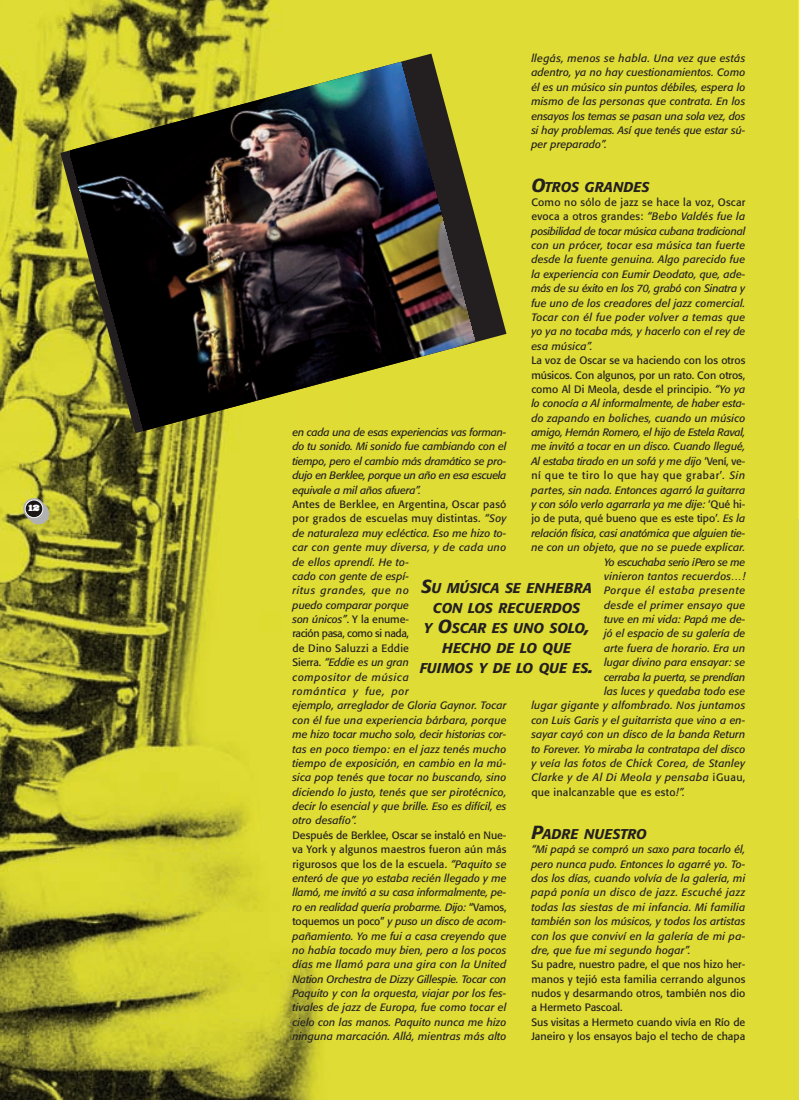
<style>
.page{position:relative;width:799px;height:1100px;background:#fff}
.page>*{position:absolute;margin:0;border:0;box-sizing:border-box;transform-origin:0 0}
.t1{font:italic 500 14px/20px "Formata";color:#231f20;text-align:center}
.t2{font:italic 10.62px/14.4px "Formata";letter-spacing:.01em;color:#231f20;text-align:justify}
.t3{font:10.62px/14.4px "Formata";letter-spacing:.005em;color:#231f20}
.t4{font:italic 10.62px "Formata";letter-spacing:-.015em;color:#231f20}
.t5{font:italic 10.62px "Formata";letter-spacing:-.01em;color:#231f20}
.t6{font:italic 10.62px "Formata";letter-spacing:-.02em;color:#231f20}
.t7{font:10.62px "Formata";letter-spacing:.055em;color:#231f20}
.t8{font:italic 10.62px "Formata";letter-spacing:.04em;color:#231f20}
.t9{font:10.62px "Formata";letter-spacing:.025em;color:#231f20}
.t10{font:italic 10.62px "Formata";letter-spacing:-.03em;color:#231f20}
.t11{font:italic 10.62px "Formata";letter-spacing:.065em;color:#231f20}
.t12{font:italic 10.62px "Formata";letter-spacing:.03em;color:#231f20}
.t13{font:8.75px "Big Mummy";color:#fff}
.s1{font-size:18.75px}
.s2{font-style:normal}
.s3{font-style:italic}
</style>
<div class="page">
<img style="left:0;top:0;width:798px;height:1099px">
<img style="left:797px;top:1px;width:1px;height:517px">
<svg style="left:60px;top:54px;width:446px;height:379px;background:#bbb930"></svg>
<img style="left:70px;top:62px;width:409px;height:371px">
<svg style="left:23px;top:498px;width:26px;height:26px"></svg>
<svg style="left:25px;top:499px;width:18px;height:19px"></svg>
<div style="left:26px;top:500px;width:16px;height:17px;background:#1a1516;border-radius:50%"></div>
<p class="t13" style="left:28px;top:503px;width:13px">12</p>
<p class="t2" style="left:531px;top:52px;width:215px">llegás, menos se habla. Una vez que estás adentro, ya no hay cuestionamientos. Como él es un músico sin puntos débiles, espera lo mismo de las personas que contrata. En los ensayos los temas se pasan una sola vez, dos si hay problemas. Así que tenés que estar sú&shy;per preparado”.</p>
<h1 class="t1" style="left:531px;top:178px;width:119px"><span class="s1">O</span>TROS GRANDES</h1>
<p class="t2" style="left:531px;top:196px;width:215px"><span class="s2">Como no sólo de jazz se hace la voz, Oscar evoca a otros grandes:</span> “Bebo Valdés fue la posibilidad de tocar música cubana tradicional con un prócer, tocar esa música tan fuerte desde la fuente genuina. Algo parecido fue la experiencia con Eumir Deodato, que, ade&shy;más de su éxito en los 70, grabó con Sinatra y fue uno de los creadores del jazz comercial.<br>Tocar con él fue poder volver a temas que yo ya no tocaba más, y hacerlo con el rey de esa música”.</p>
<p class="t3" style="left:531px;top:354px;width:215px">La voz de Oscar se va haciendo con los otros</p>
<p class="t3" style="left:531px;top:368px;width:215px">músicos. Con algunos, por un rato. Con otros,</p>
<p class="t3" style="left:531px;top:383px;width:215px">como Al Di Meola, desde el principio. <span class="s3">“Yo ya</span></p>
<p class="t5" style="left:531px;top:399px;width:215px">lo conocía a Al informalmente, de haber esta-</p>
<p class="t2" style="left:531px;top:411px;width:215px">do zapando en boliches, cuando un músico</p>
<p class="t6" style="left:531px;top:427px;width:215px">amigo, Hernán Romero, el hijo de Estela Raval,</p>
<p class="t2" style="left:531px;top:440px;width:215px">me invitó a tocar en un disco. Cuando llegué,</p>
<p class="t4" style="left:531px;top:456px;width:215px">Al estaba tirado en un sofá y me dijo <span class="s2">‘Vení, ve-</span></p>
<p class="t7" style="left:531px;top:471px;width:215px">ní que te tiro lo que hay que grabar’<span class="s3">. Sin</span></p>
<p class="t2" style="left:531px;top:483px;width:215px">partes, sin nada. Entonces agarró la guitarra</p>
<p class="t5" style="left:531px;top:499px;width:215px">y con sólo verlo agarrarla ya me dije: <span class="s2">‘Qué hi-</span></p>
<p class="t3" style="left:531px;top:512px;width:215px">jo de puta, qué bueno que es este tipo’<span class="s3">. Es la</span></p>
<p class="t4" style="left:531px;top:528px;width:215px">relación física, casi anatómica que alguien tie-</p>
<p class="t2" style="left:531px;top:541px;width:215px">ne con un objeto, que no se puede explicar.</p>
<p class="t10" style="left:603px;top:557px;width:143px">Yo escuchaba serio ¡Pero se me</p>
<p class="t2" style="left:603px;top:569px;width:143px">vinieron tantos recuerdos…!</p>
<p class="t11" style="left:603px;top:586px;width:143px">Porque él estaba presente</p>
<p class="t12" style="left:603px;top:600px;width:143px">desde el primer ensayo que</p>
<p class="t2" style="left:603px;top:613px;width:143px">tuve en mi vida: Papá me de-</p>
<p class="t2" style="left:603px;top:627px;width:143px">jó el espacio de su galería de</p>
<p class="t2" style="left:603px;top:641px;width:143px">arte fuera de horario. Era un</p>
<p class="t2" style="left:603px;top:656px;width:143px">lugar divino para ensayar: se</p>
<p class="t4" style="left:603px;top:672px;width:143px">cerraba la puerta, se prendían</p>
<p class="t2" style="left:603px;top:684px;width:143px">las luces y quedaba todo ese</p>
<p class="t2" style="left:531px;top:699px;width:215px">lugar gigante y alfombrado. Nos juntamos</p>
<p class="t2" style="left:531px;top:713px;width:215px">con Luis Garis y el guitarrista que vino a en-</p>
<p class="t2" style="left:531px;top:728px;width:215px">sayar cayó con un disco de la banda Return</p>
<p class="t2" style="left:531px;top:742px;width:215px">to Forever. Yo miraba la contratapa del disco</p>
<p class="t2" style="left:531px;top:756px;width:215px">y veía las fotos de Chick Corea, de Stanley</p>
<p class="t8" style="left:531px;top:772px;width:215px">Clarke y de Al Di Meola y pensaba <span class="s2">¡Guau,</span></p>
<p class="t9" style="left:531px;top:787px;width:155px">que inalcanzable que es esto<span class="s3">!”.</span></p>
<h1 class="t1" style="left:531px;top:825px;width:117px"><span class="s1">P</span>ADRE NUESTRO</h1>
<p class="t2" style="left:531px;top:843px;width:215px">“Mi papá se compró un saxo para tocarlo él, pero nunca pudo. Entonces lo agarré yo. To&shy;dos los días, cuando volvía de la galería, mi papá ponía un disco de jazz. Escuché jazz todas las siestas de mi infancia. Mi familia también son los músicos, y todos los artistas con los que conviví en la galería de mi pa&shy;dre, que fue mi segundo hogar”.</p>
<p class="t3" style="left:531px;top:958px;width:215px">Su padre, nuestro padre, el que nos hizo her&shy;manos y tejió esta familia cerrando algunos nudos y desarmando otros, también nos dio a Hermeto Pascoal.<br>Sus visitas a Hermeto cuando vivía en Río de Janeiro y los ensayos bajo el techo de chapa</p>
<p class="t2" style="left:292px;top:426px;width:215px">en cada una de esas experiencias vas forman&shy;do tu sonido. Mi sonido fue cambiando con el tiempo, pero el cambio más dramático se pro&shy;dujo en Berklee, porque un año en esa escuela equivale a mil años afuera”.</p>
<p class="t2" style="left:292px;top:498px;width:215px;text-align:left"><span class="s2">Antes de Berklee, en Argentina, Oscar pasó por grados de escuelas muy distintas.</span> “Soy de naturaleza muy ecléctica. Eso me hizo to&shy;car con gente muy diversa, y de cada uno de ellos aprendí. He to-<br>cado con gente de espí-<br>ritus grandes, que no<br>puedo comparar porque<br>son únicos”<span class="s2">. Y la enume-<br>ración pasa, como si nada,<br>de Dino Saluzzi a Eddie<br>Sierra.</span> “Eddie es un gran<br>compositor de música<br>romántica y fue, por<br>ejemplo, arreglador de Gloria Gaynor. Tocar con él fue una experiencia bárbara, porque me hizo tocar mucho solo, decir historias cor&shy;tas en poco tiempo: en el jazz tenés mucho tiempo de exposición, en cambio en la mú&shy;sica pop tenés que tocar no buscando, sino diciendo lo justo, tenés que ser pirotécnico, decir lo esencial y que brille. Eso es difícil, es otro desafío”.</p>
<p class="t2" style="left:292px;top:828px;width:215px"><span class="s2">Después de Berklee, Oscar se instaló en Nue&shy;va York y algunos maestros fueron aún más rigurosos que los de la escuela.</span> “Paquito se enteró de que yo estaba recién llegado y me llamó, me invitó a su casa informalmente, pe&shy;ro en realidad quería probarme. Dijo: <span class="s2">“Vamos, toquemos un poco”</span> y puso un disco de acom&shy;pañamiento. Yo me fui a casa creyendo que no había tocado muy bien, pero a los pocos días me llamó para una gira con la United Nation Orchestra de Dizzy Gillespie. Tocar con Paquito y con la orquesta, viajar por los fes&shy;tivales de jazz de Europa, fue como tocar el cielo con las manos. Paquito nunca me hizo ninguna marcación. Allá, mientras más alto</p>
<h1 class="t1" style="left:419px;top:579px;width:174px"><span class="s1">S</span>U MÚSICA SE ENHEBRA<br>CON LOS RECUERDOS<br>Y <span class="s1">O</span>SCAR ES UNO SOLO<span class="s1">,<br></span>HECHO DE LO QUE<br>FUIMOS Y DE LO QUE ES<span class="s1">.</span></h1>
</div>
